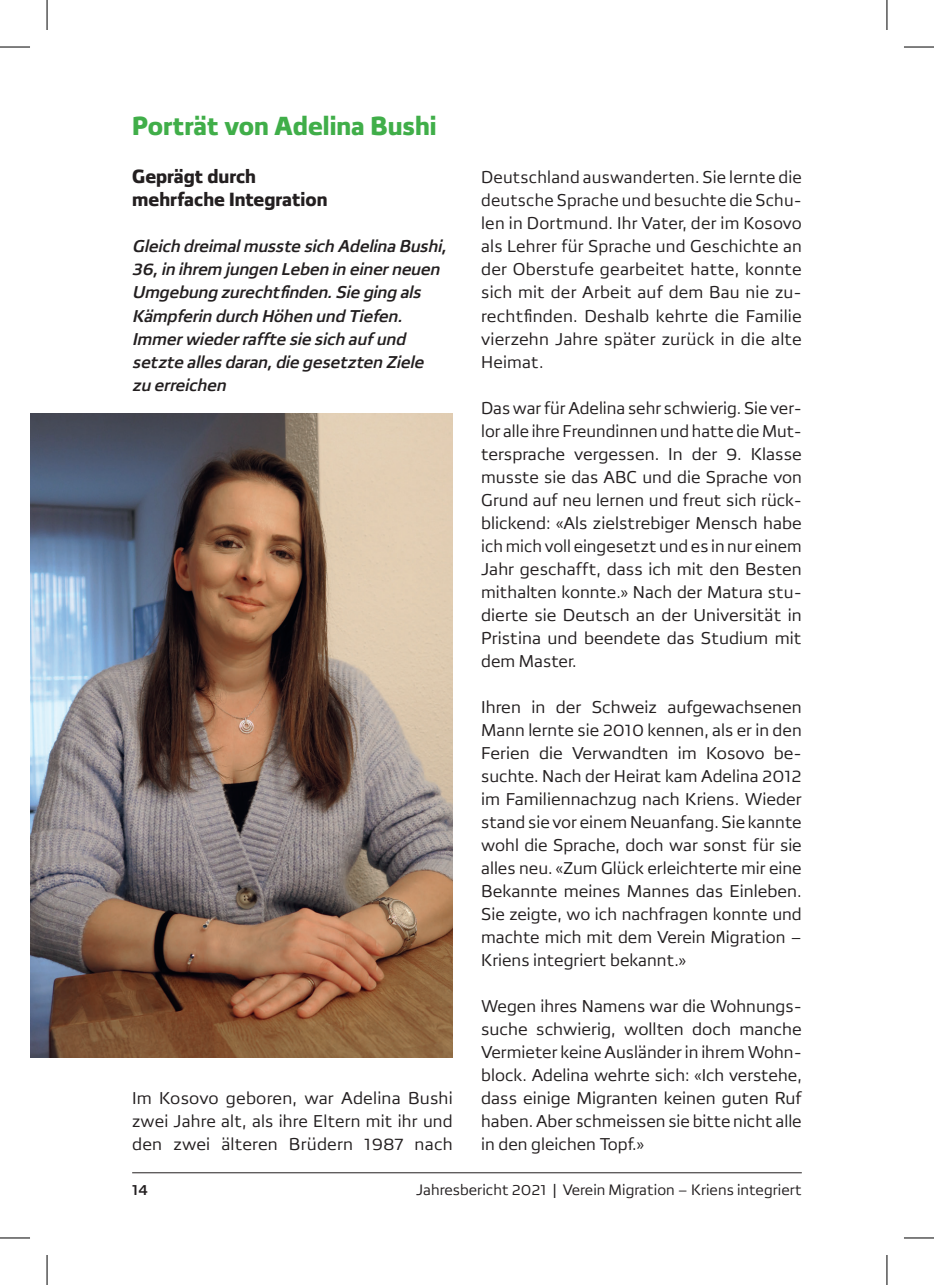
<style>
.page{position:relative;width:934px;height:1285px;background:#fff}
.page>*{position:absolute;margin:0;border:0;box-sizing:border-box;transform-origin:0 0}
.t1{font:700 26px "Foros";color:#40ae49}
.t2{font:700 19px/23px "Foros";color:#231f20}
.t3{font:17px/23px "Foros";color:#231f20;text-align:justify}
.t4{font:italic 500 17px/23px "Foros";color:#231f20}
.t5{font:15px "Foros";color:#231f20}
.t6{font:500 15px "Foros";color:#231f20}
</style>
<div class="page">
<hr style="left:132px;top:1172px;width:669px;height:1px;background:#231f20">
<img style="left:30px;top:413px;width:422px;height:644px">
<hr style="left:0;top:47px;width:30px;height:1px;background:#000">
<hr style="left:903px;top:47px;width:30px;height:1px;background:#000">
<hr style="left:0;top:1237px;width:30px;height:1px;background:#000">
<hr style="left:903px;top:1237px;width:30px;height:1px;background:#000">
<hr style="left:47px;top:0;width:1px;height:30px;background:#000">
<hr style="left:47px;top:1255px;width:1px;height:30px;background:#000">
<hr style="left:886px;top:0;width:1px;height:30px;background:#000">
<hr style="left:886px;top:1255px;width:1px;height:30px;background:#000">
<h1 class="t1" style="left:132px;top:111px;width:306px">Porträt von Adelina Bushi</h1>
<p class="t2" style="left:132px;top:165px;width:197px">Geprägt durch mehrfache Integration</p>
<p class="t4" style="left:132px;top:235px;width:319px">Gleich dreimalmusste sich Adelina Bushi, 36,in ihrem jungen Leben in einerneuen Umgebung zurechtfinden.Sie ging als Kämpferin durch Höhen und Tiefen.<br>Immerwiederraffte sie sich aufund setzte alles daran,die gesetzten Ziele zu erreichen</p>
<p class="t3" style="left:132px;top:1086px;width:322px">Im Kosovo geboren, war Adelina Bushi zwei Jahre alt, als ihre Eltern mit ihr und den zwei älteren Brüdern 1987 nach</p>
<p class="t3" style="left:481px;top:166px;width:322px">Deutschland auswanderten. Sie lernte die deutsche Sprache und besuchte die Schu&shy;len in Dortmund. Ihr Vater, der im Kosovo als Lehrer für Sprache und Geschichte an der Oberstufe gearbeitet hatte, konnte sich mit der Arbeit auf dem Bau nie zu&shy;rechtfinden. Deshalb kehrte die Familie vierzehn Jahre später zurück in die alte Heimat.</p>
<p class="t3" style="left:481px;top:396px;width:322px">Das war für Adelina sehr schwierig. Sie ver&shy;lor alle ihre Freundinnen und hatte die Mut&shy;tersprache vergessen. In der 9. Klasse musste sie das ABC und die Sprache von Grund auf neu lernen und freut sich rück&shy;blickend: «Als zielstrebiger Mensch habe ich mich voll eingesetzt und es in nur einem Jahr geschafft, dass ich mit den Besten mithalten konnte.» Nach der Matura stu&shy;dierte sie Deutsch an der Universität in Pristina und beendete das Studium mit dem Master.</p>
<p class="t3" style="left:481px;top:695px;width:322px">Ihren in der Schweiz aufgewachsenen Mann lernte sie 2010 kennen, als er in den Ferien die Verwandten im Kosovo be&shy;suchte. Nach der Heirat kam Adelina 2012 im Familiennachzug nach Kriens. Wieder stand sie vor einem Neuanfang. Sie kannte wohl die Sprache, doch war sonst für sie alles neu. «Zum Glück erleichterte mir eine Bekannte meines Mannes das Einleben.<br>Sie zeigte, wo ich nachfragen konnte und machte mich mit dem Verein Migration – Kriens integriert bekannt.»</p>
<p class="t3" style="left:481px;top:994px;width:322px">Wegen ihres Namens war die Wohnungs&shy;suche schwierig, wollten doch manche Vermieter keine Ausländer in ihrem Wohn&shy;block. Adelina wehrte sich: «Ich verstehe, dass einige Migranten keinen guten Ruf haben. Aber schmeissen sie bitte nicht alle in den gleichen Topf.»</p>
<p class="t6" style="left:132px;top:1180px;width:17px">14</p>
<p class="t5" style="left:416px;top:1180px;width:387px">Jahresbericht 2021 | Verein Migration – Kriens integriert</p>
</div>
